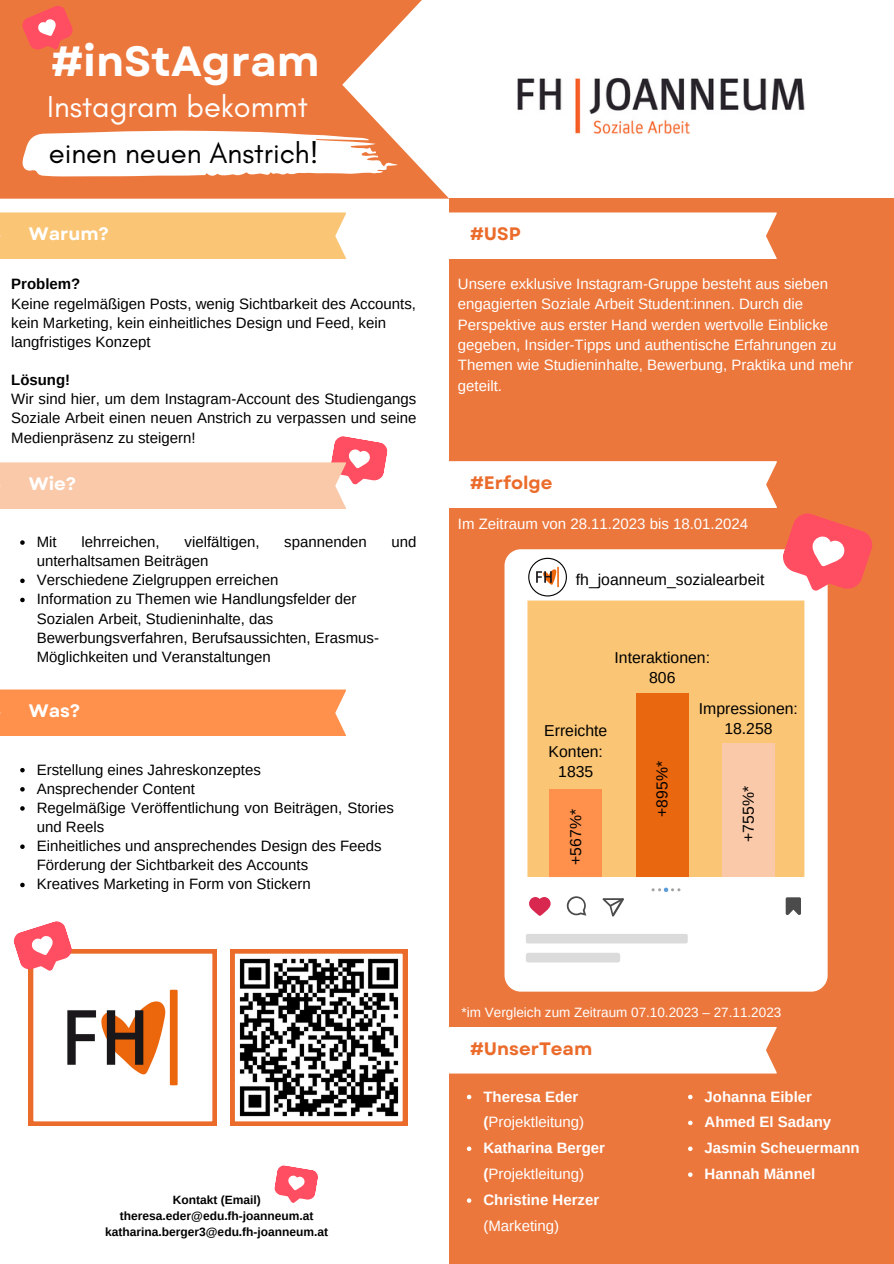
<style>
.page{position:relative;width:894px;height:1264px;background:#fff}
.page>*{position:absolute;margin:0;border:0;box-sizing:border-box;transform-origin:0 0}
.t1{font:700 42.15px "Garet";color:#fff}
.t2{font:30.75px "Glacial Indifference";color:#fff}
.t3{font:29.25px "Glacial Indifference";color:#000}
.t4{font:700 18px "Garet";color:#eb6b2b}
.t5{font:700 18px "Garet";color:#fff}
.t6{font:15.75px/20.1px "Arimo";color:#000;text-align:center}
.t7{font:15px/19.2px "Arimo";color:#000}
.t8{font:15px/20.2px "Arimo";color:#fff}
.t9{font:700 15px/25.8px "Arimo";color:#fff}
.t10{font:13.5px "Arimo";color:#fff}
.t11{font:700 12px "Arimo";color:#000}
.s1{font-weight:700}
.s2{font-weight:400}
</style>
<div class="page">
<svg style="left:0;top:0;width:449px;height:199px;fill:#ec773c"></svg>
<div style="left:449px;top:199px;width:444px;height:1064px;background:#ec773c"></div>
<div style="left:0;top:212px;width:346px;height:47px;background:#fac574"></div>
<svg style="left:0;top:436px;width:388px;height:73px"></svg>
<svg style="left:230px;top:949px;width:177px;height:176px"></svg>
<div style="left:0;top:689px;width:346px;height:47px;background:#ff914d"></div>
<div style="left:449px;top:212px;width:327px;height:47px;background:#fff"></div>
<div style="left:449px;top:1027px;width:327px;height:46px;background:#fff"></div>
<svg style="left:13px;top:921px;width:204px;height:204px"></svg>
<svg style="left:20px;top:3px;width:58px;height:55px;background:#f56e57"></svg>
<svg style="left:274px;top:1165px;width:44px;height:38px"></svg>
<svg style="left:23px;top:131px;width:374px;height:45px"></svg>
<svg style="left:504px;top:604px;width:323px;height:387px;background:#fad1a1"></svg>
<div style="left:525px;top:933px;width:162px;height:10px;background:#dbdbdb;border-radius:2px"></div>
<div style="left:525px;top:952px;width:95px;height:10px;background:#dbdbdb;border-radius:2px"></div>
<svg style="left:651px;top:887px;width:29px;height:5px"></svg>
<svg style="left:785px;top:897px;width:15px;height:18px"></svg>
<svg style="left:602px;top:898px;width:22px;height:18px"></svg>
<svg style="left:566px;top:896px;width:20px;height:19px"></svg>
<svg style="left:529px;top:897px;width:21px;height:18px"></svg>
<svg style="left:449px;top:461px;width:423px;height:143px"></svg>
<img style="left:517px;top:77px;width:288px;height:57px">
<svg style="left:20px;top:768px;width:5px;height:4px"></svg>
<svg style="left:20px;top:787px;width:5px;height:4px"></svg>
<svg style="left:20px;top:806px;width:5px;height:4px"></svg>
<svg style="left:20px;top:844px;width:5px;height:5px"></svg>
<svg style="left:20px;top:882px;width:5px;height:5px"></svg>
<svg style="left:20px;top:540px;width:5px;height:5px"></svg>
<svg style="left:20px;top:578px;width:5px;height:5px"></svg>
<svg style="left:20px;top:597px;width:5px;height:5px"></svg>
<svg style="left:466px;top:1094px;width:5px;height:5px"></svg>
<svg style="left:466px;top:1146px;width:5px;height:4px"></svg>
<svg style="left:466px;top:1198px;width:5px;height:4px"></svg>
<svg style="left:688px;top:1094px;width:4px;height:5px"></svg>
<svg style="left:688px;top:1120px;width:4px;height:5px"></svg>
<svg style="left:688px;top:1146px;width:4px;height:4px"></svg>
<svg style="left:688px;top:1172px;width:4px;height:4px"></svg>
<p class="t1" style="left:51px;top:31px;width:270px">#inStAgram</p>
<h5 class="t2" style="left:47px;top:88px;width:262px">Instagram bekommt</h5>
<p class="t3" style="left:49px;top:136px;width:271px">einen neuen Anstrich!</p>
<p class="t5" style="left:29px;top:220px;width:82px">Warum?</p>
<h5 class="t4" style="left:470px;top:221px;width:52px">#USP</h5>
<h5 class="t7" style="left:11px;top:274px;width:406px"><span class="s1">Problem?<br></span>Keine regelmäßigen Posts, wenig Sichtbarkeit des Accounts, kein Marketing, kein einheitliches Design und Feed, kein langfristiges Konzept</h5>
<p class="t7" style="left:11px;top:370px;width:406px"><span class="s1">Lösung!<br></span>Wir sind hier, um dem Instagram-Account des Studiengangs Soziale Arbeit einen neuen Anstrich zu verpassen und seine Medienpräsenz zu steigern!</p>
<p class="t5" style="left:29px;top:470px;width:49px">Wie?</p>
<p class="t7" style="left:37px;top:532px;width:21px">Mit</p>
<p class="t7" style="left:81px;top:532px;width:80px">lehrreichen,</p>
<p class="t7" style="left:184px;top:532px;width:76px">vielfältigen,</p>
<p class="t7" style="left:284px;top:532px;width:84px">spannenden</p>
<p class="t7" style="left:391px;top:532px;width:26px">und</p>
<p class="t7" style="left:37px;top:551px;width:173px">unterhaltsamen Beiträgen</p>
<p class="t7" style="left:37px;top:570px;width:243px">Verschiedene Zielgruppen erreichen</p>
<p class="t7" style="left:37px;top:589px;width:344px">Information zu Themen wie Handlungsfelder der Sozialen Arbeit, Studieninhalte, das Bewerbungsverfahren, Berufsaussichten, Erasmus-Möglichkeiten und Veranstaltungen</p>
<p class="t5" style="left:29px;top:697px;width:53px">Was?</p>
<h4 class="t7" style="left:37px;top:760px;width:225px">Erstellung eines Jahreskonzeptes</h4>
<h5 class="t7" style="left:37px;top:779px;width:160px">Ansprechender Content</h5>
<h5 class="t7" style="left:37px;top:798px;width:359px">Regelmäßige Veröffentlichung von Beiträgen, Stories und Reels</h5>
<h5 class="t7" style="left:37px;top:836px;width:346px">Einheitliches und ansprechendes Design des Feeds<br>Förderung der Sichtbarkeit des Accounts</h5>
<h5 class="t7" style="left:37px;top:874px;width:275px">Kreatives Marketing in Form von Stickern</h5>
<p class="t8" style="left:457px;top:274px;width:397px">Unsere exklusive Instagram-Gruppe besteht aus sieben engagierten Soziale Arbeit Student:innen. Durch die Perspektive aus erster Hand werden wertvolle Einblicke gegeben, Insider-Tipps und authentische Erfahrungen zu Themen wie Studieninhalte, Bewerbung, Praktika und mehr geteilt.</p>
<h4 class="t4" style="left:470px;top:470px;width:84px">#Erfolge</h4>
<h5 class="t8" style="left:457px;top:514px;width:292px">Im Zeitraum von 28.11.2023 bis 18.01.2024</h5>
<h5 class="t6" style="left:575px;top:569px;width:190px">fh_joanneum_sozialearbeit</h5>
<h4 class="t6" style="left:544px;top:721px;width:65px">Erreichte<br>Konten:<br>1835</h4>
<h3 class="t6" style="left:565px;top:864px;width:57px;rotate:-90deg">+567%*</h3>
<h5 class="t6" style="left:614px;top:647px;width:97px">Interaktionen:<br>806</h5>
<h5 class="t6" style="left:698px;top:698px;width:100px">Impressionen:<br>18.258</h5>
<p class="t6" style="left:651px;top:817px;width:57px;rotate:-90deg">+895%*</p>
<h4 class="t6" style="left:738px;top:841px;width:57px;rotate:-90deg">+755%*</h4>
<h2 class="t11" style="left:173px;top:1192px;width:89px">Kontakt (Email)</h2>
<p class="t11" style="left:120px;top:1208px;width:195px">theresa.eder@edu.fh-joanneum.at</p>
<h2 class="t11" style="left:105px;top:1224px;width:224px">katharina.berger3@edu.fh-joanneum.at</h2>
<h4 class="t10" style="left:461px;top:1004px;width:321px">*im Vergleich zum Zeitraum 07.10.2023 – 27.11.2023</h4>
<h5 class="t4" style="left:470px;top:1035px;width:124px">#UnserTeam</h5>
<h5 class="t8" style="left:483px;top:1083px;width:102px;line-height:25.8px"><span class="s1">Theresa Eder (</span>Projektleitung)</h5>
<h5 class="t9" style="left:483px;top:1135px;width:123px">Katharina Berger (<span class="s2">Projektleitung)</span></h5>
<h5 class="t9" style="left:483px;top:1186px;width:117px">Christine Herzer <span class="s2">(Marketing)</span></h5>
<h5 class="t9" style="left:704px;top:1083px;width:109px">Johanna Eibler</h5>
<h5 class="t9" style="left:704px;top:1109px;width:128px">Ahmed El Sadany</h5>
<h5 class="t9" style="left:704px;top:1135px;width:156px">Jasmin Scheuermann</h5>
<h6 class="t9" style="left:704px;top:1161px;width:112px">Hannah Männel</h6>
</div>
